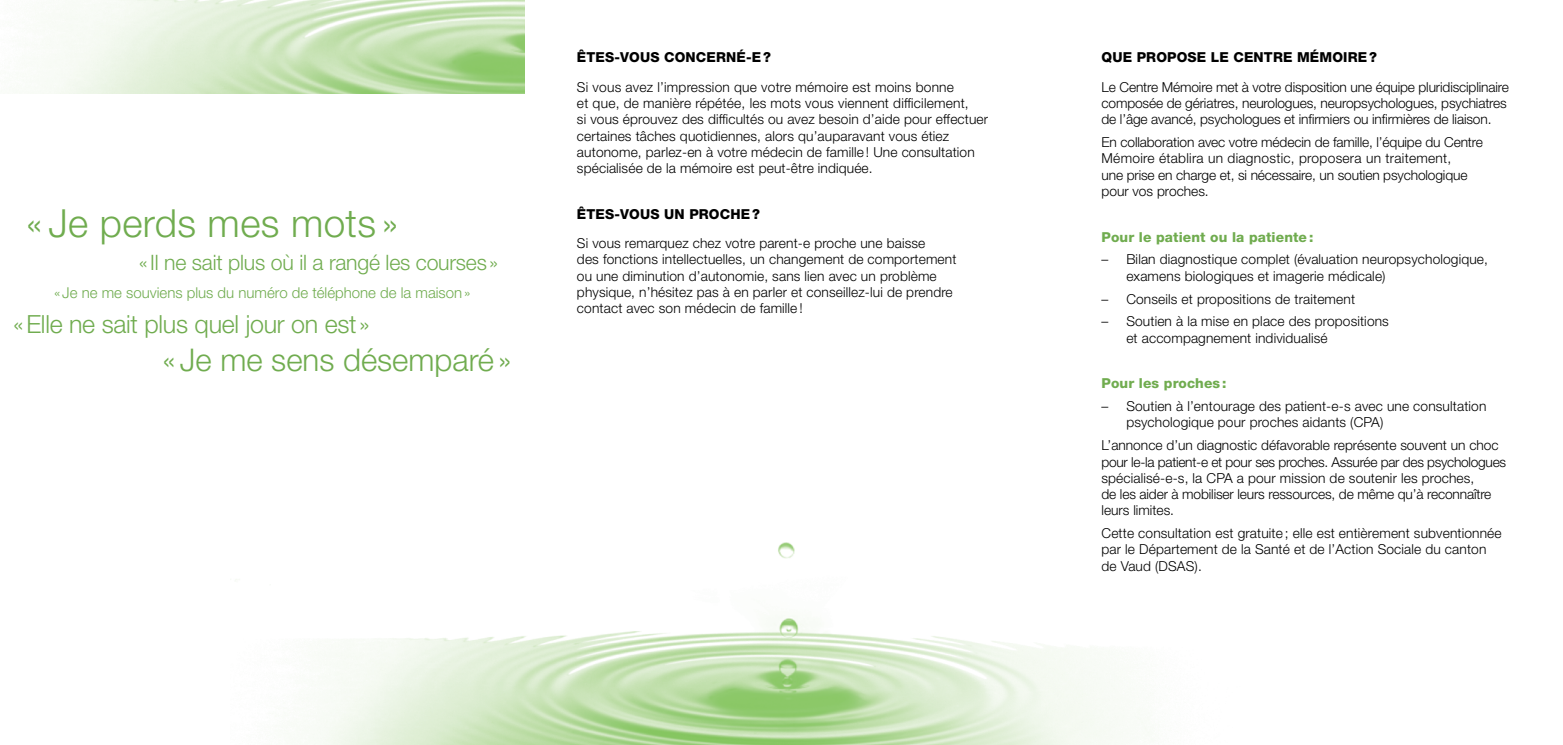
<style>
.page{position:relative;width:1563px;height:745px;background:#fff}
.page>*{position:absolute;margin:0;border:0;box-sizing:border-box;transform-origin:0 0}
.t1{font:300 38.75px "Helvetica Neue LT Std";letter-spacing:.01em;color:#70ac4f}
.t2{font:300 31.25px "Helvetica Neue LT Std";color:#70ac4f}
.t3{font:300 25px "Helvetica Neue LT Std";letter-spacing:-.01em;color:#70ac4f}
.t4{font:300 21.25px "Helvetica Neue LT Std";letter-spacing:-.01em;color:#70ac4f}
.t5{font:300 15px "Helvetica Neue LT Std";color:#70ac4f}
.t6{font:300 13.75px/16.2px "Helvetica Neue LT Std";letter-spacing:.01em;color:#000}
.t7{font:300 13.75px/16.2px "Helvetica Neue LT Std";letter-spacing:-.01em;color:#000}
.t8{font:800 13.75px "Helvetica Neue LT Std";letter-spacing:.01em;color:#000}
.t9{font:800 13.75px "Helvetica Neue LT Std";letter-spacing:.01em;color:#70ac4f}
</style>
<div class="page">
<img style="left:236px;top:542px;width:913px;height:202px">
<img style="left:42px;top:0;width:482px;height:93px">
<h1 class="t1" style="left:26px;top:199px;width:373px">« Je perds mes mots »</h1>
<h3 class="t4" style="left:139px;top:249px;width:361px">«Il ne sait plus où il a rangé les courses»</h3>
<p class="t5" style="left:54px;top:283px;width:418px">« Je ne me souviens plus du numéro de téléphone de la maison»</p>
<h3 class="t3" style="left:13px;top:309px;width:358px">«Elle ne sait plus quel jour on est»</h3>
<h2 class="t2" style="left:163px;top:341px;width:350px">« Je me sens désemparé»</h2>
<p class="t8" style="left:577px;top:49px;width:196px">ÊTES-VOUS CONCERNÉ-E?</p>
<p class="t6" style="left:577px;top:78px;width:413px">Si vous avez l’impression que votre mémoire est moins bonne<br>et que, de manière répétée, les mots vous viennent difficilement,<br>si vous éprouvez des difficultés ou avez besoin d’aide pour effectuer certaines tâches quotidiennes, alors qu’auparavant vous étiez autonome, parlez-en à votre médecin de famille ! Une consultation spécialisée de la mémoire est peut-être indiquée.</p>
<p class="t8" style="left:577px;top:205px;width:184px">ÊTES-VOUS UN PROCHE?</p>
<p class="t6" style="left:577px;top:235px;width:381px">Si vous remarquez chez votre parent-e proche une baisse<br>des fonctions intellectuelles, un changement de comportement ou une diminution d’autonomie, sans lien avec un problème physique, n’hésitez pas à en parler et conseillez-lui de prendre contact avec son médecin de famille !</p>
<p class="t8" style="left:1101px;top:49px;width:277px">QUE PROPOSE LE CENTRE MÉMOIRE?</p>
<p class="t7" style="left:1101px;top:78px;width:409px">Le Centre Mémoire met à votre disposition une équipe pluridisciplinaire composée de gériatres, neurologues, neuropsychologues, psychiatres de l’âge avancé, psychologues et infirmiers ou infirmières de liaison.</p>
<p class="t7" style="left:1101px;top:134px;width:383px">En collaboration avec votre médecin de famille, l’équipe du Centre Mémoire établira un diagnostic, proposera un traitement,<br>une prise en charge et, si nécessaire, un soutien psychologique pour vos proches.</p>
<p class="t9" style="left:1101px;top:228px;width:213px">Pour le patient ou la patiente:</p>
<p class="t6" style="left:1126px;top:251px;width:363px;text-indent:-25px">– Bilan diagnostique complet (évaluation neuropsychologique, examens biologiques et imagerie médicale)</p>
<p class="t6" style="left:1101px;top:290px;width:255px">– Conseils et propositions de traitement</p>
<p class="t6" style="left:1126px;top:313px;width:264px;text-indent:-25px">– Soutien à la mise en place des propositions et accompagnement individualisé</p>
<p class="t9" style="left:1101px;top:375px;width:127px">Pour les proches :</p>
<p class="t6" style="left:1126px;top:397px;width:361px;text-indent:-25px">– Soutien à l’entourage des patient-e-s avec une consultation psychologique pour proches aidants (CPA)</p>
<p class="t7" style="left:1101px;top:436px;width:406px">L’annonce d’un diagnostic défavorable représente souvent un choc pour le-la patient-e et pour ses proches. Assurée par des psychologues spécialisé-e-s, la CPA a pour mission de soutenir les proches,<br>de les aider à mobiliser leurs ressources, de même qu’à reconnaître leurs limites.</p>
<p class="t6" style="left:1101px;top:524px;width:402px">Cette consultation est gratuite ; elle est entièrement subventionnée par le Département de la Santé et de l’Action Sociale du canton de Vaud (DSAS).</p>
</div>
